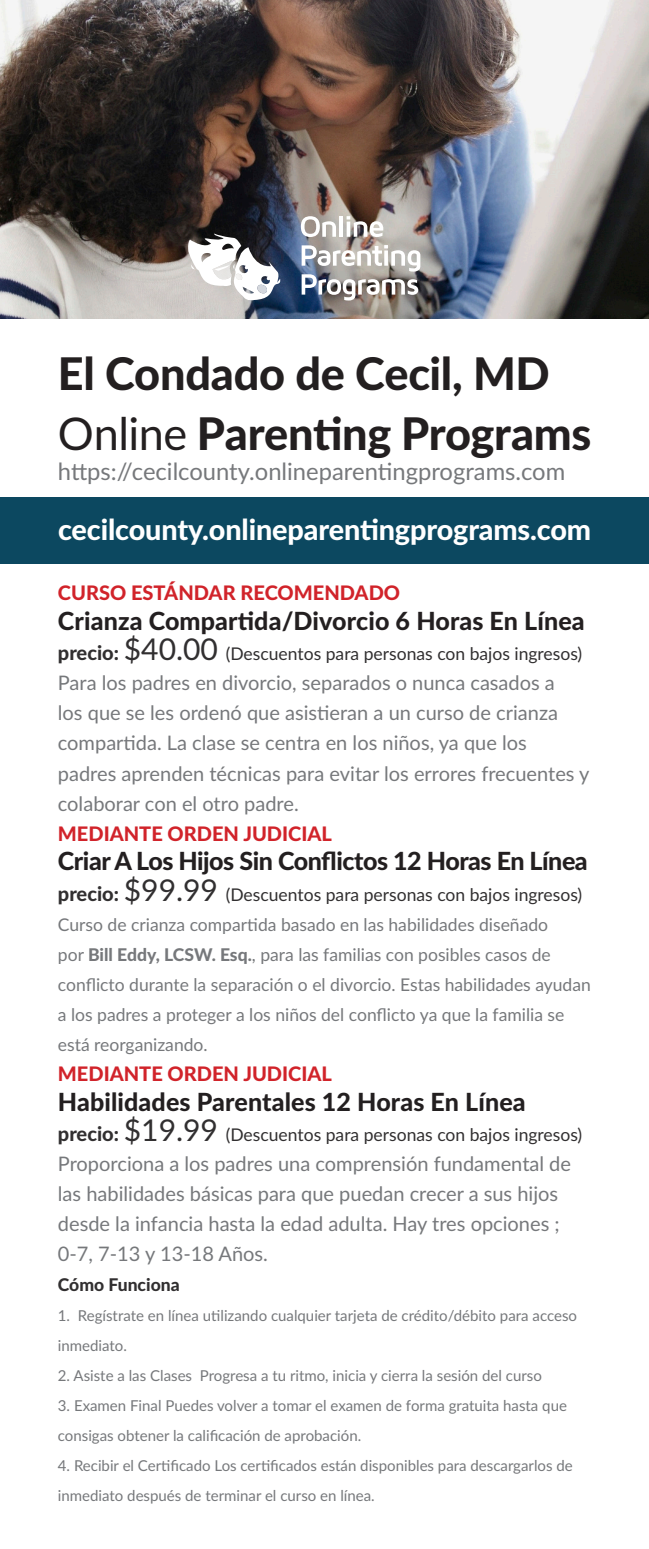
<style>
.page{position:relative;width:649px;height:1549px;background:#fff}
.page>*{position:absolute;margin:0;border:0;box-sizing:border-box;transform-origin:0 0}
.Headline{font:800 45px "Lato";letter-spacing:-.01em;color:#231f20}
.t1{font:800 28.75px "Lato";letter-spacing:-.005em;color:#fff}
.small_headline{font:800 25px "Lato";letter-spacing:.005em;color:#231f20}
.small_headline-2{font:800 25px "Lato";letter-spacing:-.02em;color:#231f20}
.t2{font:23.75px "Lato";color:#76787b}
.small_headline-3{font:20px/30px "Lato";color:#76787b}
.small_headline-4{font:800 20px "Lato";color:#d1232a}
.t3{font:17.5px/30px "Lato";color:#76787b}
.small_headline-5{font:17.5px "Lato";color:#312f30}
.t4{font:800 17.5px "Lato";color:#312f30}
.t5{font:15px/30px "Lato";color:#76787b}
.s1{font-weight:400}
.s2{font-weight:800;font-size:20px}
.s3{font-size:30px}
.s4{font-weight:800;font-size:20px;color:#312f30}
.s5{font-size:30px;color:#312f30}
.s6{color:#312f30}
.s7{font-weight:800}
</style>
<div class="page">
<img style="left:0;top:0;width:648px;height:319px">
<svg style="left:300px;top:216px;width:36px;height:21px"></svg>
<hr style="left:339px;top:216px;width:4px;height:21px;background:#fff">
<svg style="left:346px;top:216px;width:37px;height:21px"></svg>
<img style="left:301px;top:245px;width:119px;height:55px">
<svg style="left:187px;top:233px;width:93px;height:69px"></svg>
<div style="left:0;top:496px;width:648px;height:67px;background:#0c4860"></div>
<p class="Headline" style="left:58px;top:340px;width:493px">El Condado de Cecil, MD</p>
<p class="Headline" style="left:58px;top:400px;width:534px"><span class="s1">Online</span> Parenting Programs</p>
<p class="t2" style="left:58px;top:454px;width:508px">https://cecilcounty.onlineparentingprograms.com</p>
<p class="t1" style="left:58px;top:508px;width:534px">cecilcounty.onlineparentingprograms.com</p>
<p class="small_headline-4" style="left:58px;top:578px;width:343px">CURSO ESTÁNDAR RECOMENDADO</p>
<p class="small_headline" style="left:58px;top:602px;width:528px">Crianza Compartida/Divorcio 6 Horas En Línea</p>
<p class="small_headline-5" style="left:58px;top:641px;width:525px"><span class="s2">precio:</span> <span class="s3">$40.00</span> (Descuentos para personas con bajos ingresos)</p>
<p class="small_headline-3" style="left:58px;top:667px;width:532px">Para los padres en divorcio, separados o nunca casados a<br>los que se les ordenó que asistieran a un curso de crianza compartida. La clase se centra en los niños, ya que los padres aprenden técnicas para evitar los errores frecuentes y colaborar con el otro padre.</p>
<p class="small_headline-4" style="left:58px;top:818px;width:275px">MEDIANTE ORDEN JUDICIAL</p>
<p class="small_headline-2" style="left:58px;top:842px;width:531px">Criar A Los Hijos Sin Conflictos 12 Horas En Línea</p>
<p class="t3" style="left:58px;top:878px;width:534px"><span class="s4">precio:</span> <span class="s5">$99.99</span> <span class="s6">(Descuentos para personas con bajos ingresos)<br></span>Curso de crianza compartida basado en las habilidades diseñado<br>por <span class="s7">Bill Eddy, LCSW. Esq.</span>, para las familias con posibles casos de conflicto durante la separación o el divorcio. Estas habilidades ayudan a los padres a proteger a los niños del conflicto ya que la familia se está reorganizando.</p>
<p class="small_headline-4" style="left:58px;top:1058px;width:275px">MEDIANTE ORDEN JUDICIAL</p>
<p class="small_headline" style="left:58px;top:1082px;width:469px">Habilidades Parentales 12 Horas En Línea</p>
<p class="small_headline-5" style="left:58px;top:1121px;width:525px"><span class="s2">precio:</span> <span class="s3">$19.99</span> (Descuentos para personas con bajos ingresos)</p>
<p class="small_headline-3" style="left:58px;top:1147px;width:514px">Proporciona a los padres una comprensión fundamental de las habilidades básicas para que puedan crecer a sus hijos desde la infancia hasta la edad adulta. Hay tres opciones ; 0-7, 7-13 y 13-18 Años.</p>
<p class="t4" style="left:58px;top:1271px;width:123px">Cómo Funciona</p>
<p class="t5" style="left:58px;top:1299px;width:520px">1. Regístrate en línea utilizando cualquier tarjeta de crédito/débito para acceso inmediato.</p>
<p class="t5" style="left:58px;top:1359px;width:485px">2. Asiste a las Clases Progresa a tu ritmo, inicia y cierra la sesión del curso</p>
<p class="t5" style="left:58px;top:1389px;width:510px">3. Examen Final Puedes volver a tomar el examen de forma gratuita hasta que consigas obtener la calificación de aprobación.</p>
<p class="t5" style="left:58px;top:1449px;width:516px">4. Recibir el Certificado Los certificados están disponibles para descargarlos de inmediato después de terminar el curso en línea.</p>
</div>
